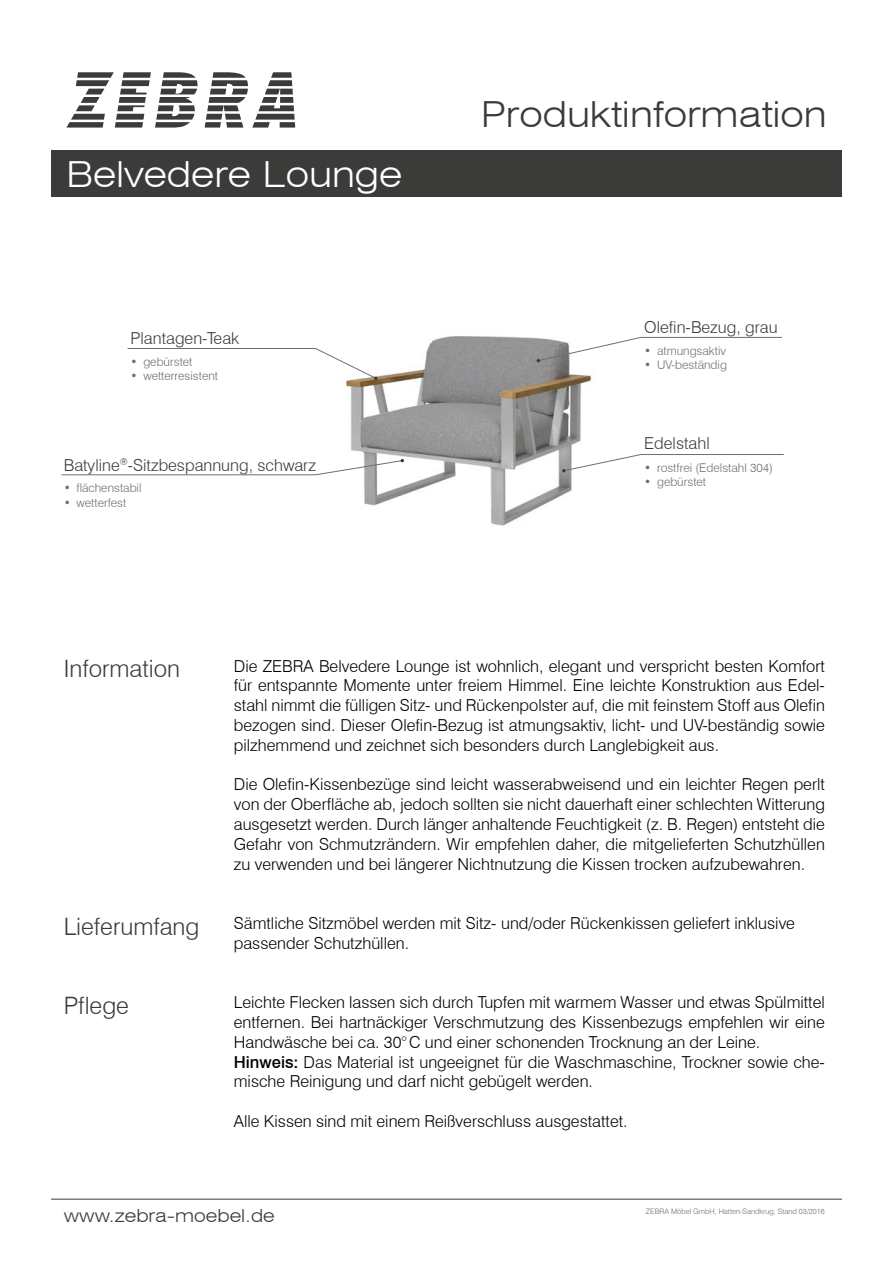
<style>
.page{position:relative;width:893px;height:1263px;background:#fff}
.page>*{position:absolute;margin:0;border:0;box-sizing:border-box;transform-origin:0 0}
.t1{font:300 expanded 36px "Swiss 721 BT";color:#3b3b3a}
.t2{font:300 expanded 36px "Swiss 721 BT";color:#fff}
.t3{font:300 24px "Swiss 721 BT";color:#3b3b3a}
.t4{font:300 expanded 18px "Swiss 721 BT";color:#3b3b3a}
.t5{font:300 16.5px/19.8px "Swiss 721 BT";color:#000}
.t6{font:300 16.5px "Swiss 721 BT";color:#3b3b3a}
.t7{font:300 12px "Swiss 721 BT";color:#6f6f6e}
.t8{font:300 7.5px "Swiss 721 BT";color:#6f6f6e}
.s1{font-weight:500}
</style>
<div class="page">
<div style="left:51px;top:150px;width:791px;height:47px;background:#3b3b3a"></div>
<svg style="left:205px;top:72px;width:90px;height:56px"></svg>
<div style="left:280px;top:122px;width:15px;height:6px;background:#3b3b3a"></div>
<svg style="left:66px;top:72px;width:132px;height:56px"></svg>
<img style="left:345px;top:336px;width:247px;height:190px">
<svg style="left:537px;top:337px;width:246px;height:25px"></svg>
<svg style="left:127px;top:348px;width:251px;height:32px"></svg>
<svg style="left:562px;top:454px;width:222px;height:18px"></svg>
<svg style="left:61px;top:459px;width:343px;height:16px"></svg>
<hr style="left:51px;top:1199px;width:791px;height:1px;background:#3b3b3a">
<h1 class="t2" style="left:66px;top:153px;width:338px">Belvedere Lounge</h1>
<p class="t6" style="left:131px;top:328px;width:110px">Plantagen-Teak</p>
<p class="t7" style="left:131px;top:354px;width:63px">• gebürstet</p>
<p class="t7" style="left:131px;top:368px;width:89px">• wetterresistent</p>
<p class="t6" style="left:64px;top:455px;width:254px">Batyline<sup>®</sup>-Sitzbespannung, schwarz</p>
<p class="t7" style="left:64px;top:481px;width:79px">• flächenstabil</p>
<p class="t7" style="left:64px;top:495px;width:64px">• wetterfest</p>
<h1 class="t1" style="left:481px;top:93px;width:347px">Produktinformation</h1>
<p class="t6" style="left:644px;top:317px;width:135px">Olefin-Bezug, grau</p>
<p class="t7" style="left:644px;top:343px;width:83px">• atmungsaktiv</p>
<p class="t7" style="left:644px;top:357px;width:84px">• UV-beständig</p>
<p class="t6" style="left:644px;top:433px;width:67px">Edelstahl</p>
<p class="t7" style="left:644px;top:460px;width:130px">• rostfrei (Edelstahl 304)</p>
<p class="t7" style="left:644px;top:475px;width:63px">• gebürstet</p>
<h2 class="t3" style="left:64px;top:654px;width:118px">Information</h2>
<p class="t5" style="left:234px;top:656px;width:593px;text-align:justify">Die ZEBRA Belvedere Lounge ist wohnlich, elegant und verspricht besten Komfort für entspannte Momente unter freiem Himmel. Eine leichte Konstruktion aus Edel&shy;stahl nimmt die fülligen Sitz- und Rückenpolster auf, die mit feinstem Stoff aus Olefin bezogen sind. Dieser Olefin-Bezug ist atmungsaktiv, licht- und UV-beständig sowie pilzhemmend und zeichnet sich besonders durch Langlebigkeit aus.</p>
<p class="t5" style="left:234px;top:774px;width:593px;text-align:justify">Die Olefin-Kissenbezüge sind leicht wasserabweisend und ein leichter Regen perlt von der Oberfläche ab, jedoch sollten sie nicht dauerhaft einer schlechten Witterung ausgesetzt werden. Durch länger anhaltende Feuchtigkeit (z. B. Regen) entsteht die Gefahr von Schmutzrändern. Wir empfehlen daher, die mitgelieferten Schutzhüllen zu verwenden und bei längerer Nichtnutzung die Kissen trocken aufzubewahren.</p>
<h2 class="t3" style="left:64px;top:911px;width:137px">Lieferumfang</h2>
<p class="t5" style="left:234px;top:913px;width:563px">Sämtliche Sitzmöbel werden mit Sitz- und/oder Rückenkissen geliefert inklusive passender Schutzhüllen.</p>
<h2 class="t3" style="left:64px;top:991px;width:67px">Pflege</h2>
<p class="t5" style="left:234px;top:992px;width:593px">Leichte Flecken lassen sich durch Tupfen mit warmem Wasser und etwas Spülmittel entfernen. Bei hartnäckiger Verschmutzung des Kissenbezugs empfehlen wir eine Handwäsche bei ca. 30°C und einer schonenden Trocknung an der Leine.<br><span class="s1">Hinweis:</span> Das Material ist ungeeignet für die Waschmaschine, Trockner sowie che&shy;mische Reinigung und darf nicht gebügelt werden.</p>
<p class="t5" style="left:234px;top:1111px;width:395px">Alle Kissen sind mit einem Reißverschluss ausgestattet.</p>
<p class="t4" style="left:64px;top:1204px;width:213px">www.zebra-moebel.de</p>
<p class="t8" style="left:646px;top:1206px;width:180px">ZEBRA Möbel GmbH, Hatten-Sandkrug, Stand 03/2016</p>
</div>
